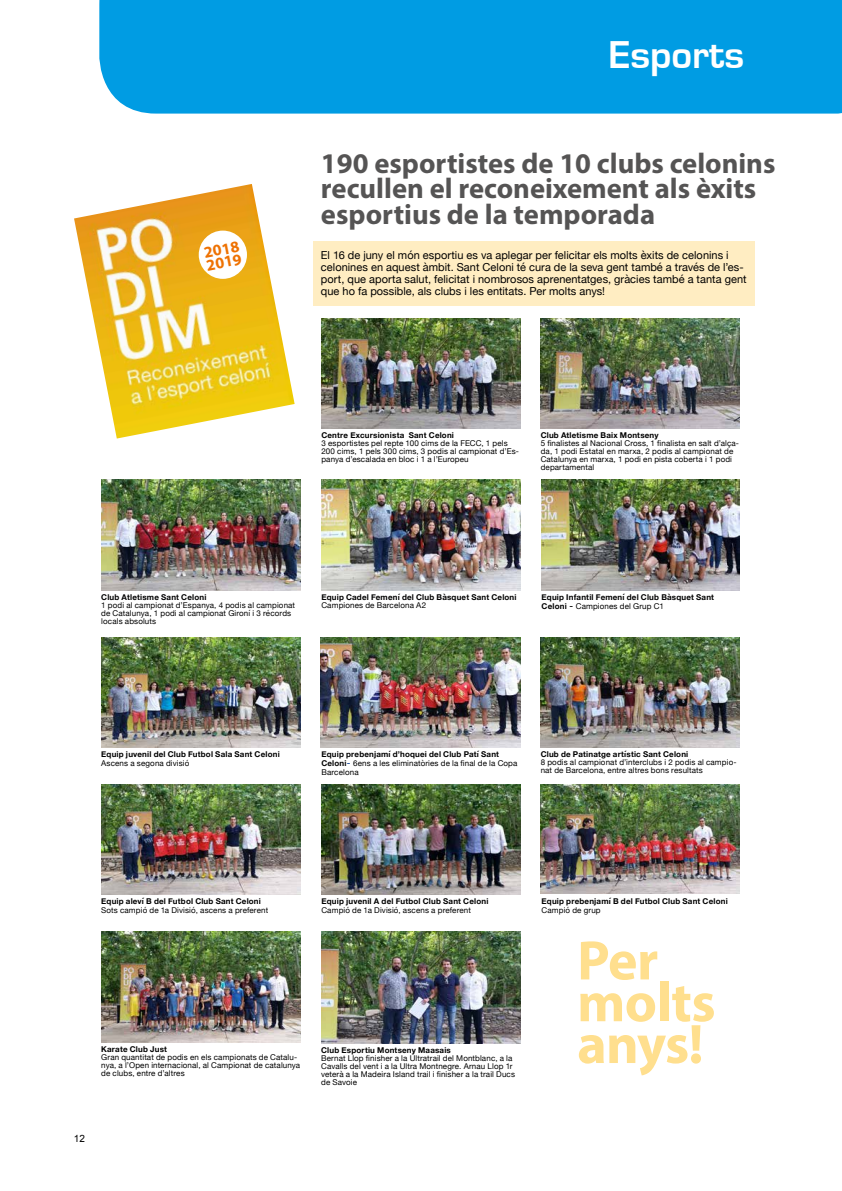
<style>
.page{position:relative;width:842px;height:1191px;background:#fff}
.page>*{position:absolute;margin:0;border:0;box-sizing:border-box;transform-origin:0 0}
.t1{font:700 56px/41.8px "Myriad Pro";letter-spacing:-.01em;color:#ffdf8e}
.t2{font:700 40px "Eurostile";color:#fff}
.t3{font:700 28.6px/25.3px "Myriad Pro";color:#555454}
.t4{font:700 16.1px/13px "Myriad Pro";color:#ee7203}
.t5{font:11px/11.9px "Helvetica Neue";letter-spacing:.005em;color:#000}
.t6{font:10px "Arial";color:#000}
.t7{font:8px/8px "Helvetica Neue";letter-spacing:.015em;color:#000}
.t8{font:700 8px/9px "Helvetica Neue";letter-spacing:.02em;color:#000}
.s1{font-family:"Times New Roman";font-weight:400;font-size:11px}
.s2{font-weight:400}
.s3{font-weight:700}
.s4{font-family:"Times New Roman";font-size:11px;color:#114496}
</style>
<div class="page">
<div style="left:313px;top:241px;width:442px;height:65px;background:#ffedc2"></div>
<div style="left:99px;top:0;width:743px;height:114px;background:#009ce3"></div>
<img style="left:74px;top:184px;width:221px;height:254px">
<img style="left:321px;top:480px;width:199px;height:110px">
<img style="left:321px;top:637px;width:199px;height:110px">
<img style="left:101px;top:637px;width:199px;height:110px">
<img style="left:101px;top:784px;width:199px;height:110px">
<img style="left:101px;top:931px;width:199px;height:111px">
<img style="left:321px;top:318px;width:199px;height:110px">
<img style="left:101px;top:480px;width:199px;height:110px">
<img style="left:321px;top:784px;width:199px;height:110px">
<img style="left:541px;top:318px;width:199px;height:110px">
<img style="left:542px;top:480px;width:197px;height:110px">
<img style="left:541px;top:637px;width:199px;height:110px">
<img style="left:541px;top:784px;width:199px;height:109px">
<div style="left:199px;top:231px;width:48px;height:48px;background:#fff;border-radius:50%"></div>
<img style="left:321px;top:931px;width:199px;height:112px">
<h3 class="t4" style="left:203px;top:246px;width:37px;rotate:-11deg">2018<br>2019</h3>
<h2 class="t2" style="left:609px;top:33px;width:137px">Esports</h2>
<h3 class="t3" style="left:321px;top:150px;width:456px">190 esportistes de 10 clubs celonins recullen el reconeixement als èxits esportius de la temporada</h3>
<p class="t5" style="left:321px;top:250px;width:427px">El 16 de juny el món esportiu es va aplegar per felicitar els molts èxits de celonins i celonines en aquest àmbit. Sant Celoni té cura de la seva gent també a través de l’es&shy;port, que aporta salut, felicitat i nombrosos aprenentatges, gràcies també a tanta gent que ho fa possible, als clubs i les entitats. Per molts anys!</p>
<p class="t8" style="left:321px;top:431px;width:134px">Centre Excursionista Sant Celoni</p>
<p class="t7" style="left:321px;top:440px;width:199px">3 esportistes pel repte 100 cims de la FECC, 1 pels<br>200 cims, 1 pels 300 cims, 3 podis al campionat d’Es&shy;panya d’escalada en bloc i 1 a l’Europeu</p>
<p class="t8" style="left:541px;top:431px;width:119px">Club Atletisme Baix Montseny</p>
<p class="t7" style="left:541px;top:440px;width:200px">5 finalistes al Nacional Cross, 1 finalista en salt d’alça&shy;da, 1 podi Estatal en marxa, 2 podis al campionat de Catalunya en marxa, 1 podi en pista coberta i 1 podi departamental</p>
<p class="t8" style="left:101px;top:593px;width:107px">Club Atletisme Sant Celoni</p>
<p class="t7" style="left:101px;top:602px;width:195px">1 podi al campionat d’Espanya, 4 podis al campionat de Catalunya, 1 podi al campionat Gironí i 3 récords locals absoluts</p>
<p class="t8" style="left:321px;top:593px;width:197px">Equip Cadel Femení del Club Bàsquet Sant Celoni</p>
<p class="t7" style="left:321px;top:602px;width:106px">Campiones de Barcelona A2</p>
<p class="t8" style="left:542px;top:593px;width:174px">Equip Infantil Femení del Club Bàsquet Sant<br>Celoni <span class="s1">-</span> <span class="s2">Campiones del Grup C1</span></p>
<p class="t8" style="left:101px;top:750px;width:180px">Equip juvenil del Club Futbol Sala Sant Celoni</p>
<p class="t7" style="left:101px;top:760px;width:90px">Ascens a segona divisió</p>
<p class="t7" style="left:321px;top:750px;width:197px;line-height:9px"><span class="s3">Equip prebenjamí d’hoquei del Club Patí Sant<br>Celoni</span><span class="s4">-</span> 6ens a les eliminatòries de la final de la Copa<br>Barcelona</p>
<p class="t8" style="left:541px;top:750px;width:149px">Club de Patinatge artístic Sant Celoni</p>
<p class="t7" style="left:541px;top:759px;width:197px">8 podis al campionat d’interclubs i 2 podis al campio&shy;nat de Barcelona, entre altres bons resultats</p>
<p class="t8" style="left:101px;top:897px;width:161px">Equip aleví B del Futbol Club Sant Celoni</p>
<p class="t7" style="left:101px;top:907px;width:168px">Sots campió de 1a Divisió, ascens a preferent</p>
<p class="t8" style="left:321px;top:897px;width:168px">Equip juvenil A del Futbol Club Sant Celoni</p>
<p class="t7" style="left:321px;top:907px;width:151px">Campió de 1a Divisió, ascens a preferent</p>
<p class="t8" style="left:101px;top:1044px;width:67px">Karate Club Just</p>
<p class="t7" style="left:101px;top:1053px;width:200px">Gran quantitat de podis en els campionats de Catalu&shy;nya, a l’Open internacional, al Campionat de catalunya de clubs, entre d’altres</p>
<p class="t6" style="left:74px;top:1131px;width:13px">12</p>
<p class="t8" style="left:321px;top:1046px;width:131px">Club Esportiu Montseny Maasais</p>
<p class="t7" style="left:321px;top:1054px;width:195px">Bernat Llop finisher a la Ultratrail del Montblanc, a la Cavalls del vent i a la Ultra Montnegre. Arnau Llop 1r veterà a la Madeira Island trail i finisher a la trail Ducs de Savoie</p>
<p class="t8" style="left:542px;top:896px;width:188px">Equip prebenjamí B del Futbol Club Sant Celoni</p>
<p class="t7" style="left:542px;top:906px;width:61px">Campió de grup</p>
<h1 class="t1" style="left:577px;top:937px;width:140px">Per molts anys!</h1>
</div>
